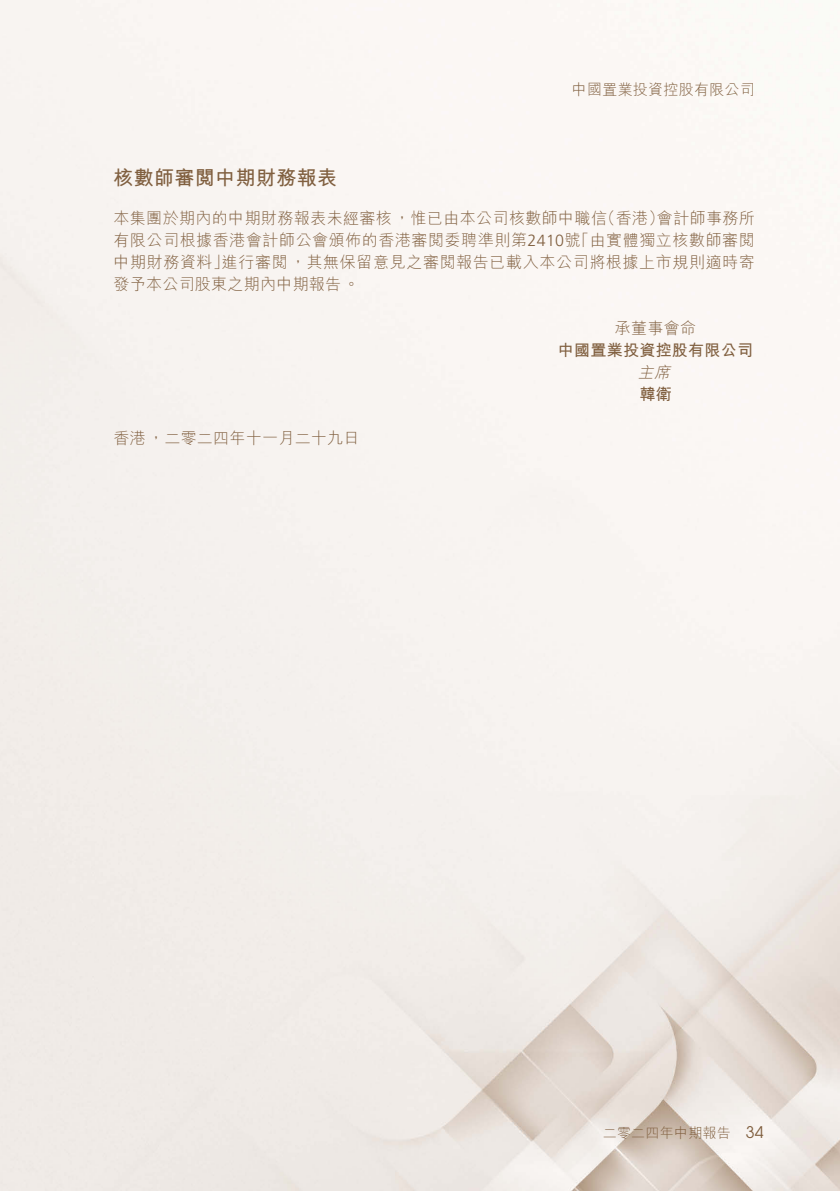
<style>
.page{position:relative;width:840px;height:1191px;background:#fff}
.page>*{position:absolute;margin:0;border:0;box-sizing:border-box;transform-origin:0 0}
.t1{font:700 20px "M Hei HK";letter-spacing:.015em;color:#805f3f}
.t2{font:300 16px "M Hei HK";letter-spacing:.035em;color:#805f3f}
.t3{font:300 16px/22px "M Hei HK";letter-spacing:.015em;color:#805f3f}
.t4{font:700 16px "M Hei HK";letter-spacing:.015em;color:#805f3f}
.t5{font:16px "ITC Avant Garde Pro";color:#805f3f}
.t6{font:italic 300 16px "M Hei HK";color:#805f3f}
.t7{font:300 15px "M Hei HK";letter-spacing:.015em;color:#805f3f}
.t8{font:300 14px "M Hei HK";letter-spacing:.015em;color:#805f3f}
.s1{font-family:"Frutiger LT Pro"}
</style>
<div class="page">
<p class="t1" style="left:113px;top:163px;width:225px">核數師審閱中期財務報表</p>
<p class="t7" style="left:571px;top:79px;width:184px">中國置業投資控股有限公司</p>
<p class="t2" style="left:113px;top:207px;width:495px">本集團於期內的中期財務報表未經審核，惟已由本公司核數師中職信</p>
<p class="t2" style="left:113px;top:229px;width:642px">有限公司根據香港會計師公會頒佈的香港審閱委聘準則第<span class="s1">2410</span> 「號由實體獨立核數師審閱</p>
<p class="t2" style="left:222px;top:251px;width:534px">進行審閱，其無保留意見之審閱報告已載入本公司將根據上市規則適時寄</p>
<p class="t2" style="left:656px;top:207px;width:99px">會計師事務所</p>
<p class="t2" style="left:599px;top:207px;width:67px">（香港）</p>
<p class="t3" style="left:113px;top:251px;width:247px">中期財務資料」<br>發予本公司股東之期內中期報告。</p>
<p class="t3" style="left:113px;top:427px;width:247px">香港，二零二四年十一月二十九日</p>
<p class="t2" style="left:614px;top:317px;width:83px">承董事會命</p>
<p class="t4" style="left:557px;top:339px;width:196px">中國置業投資控股有限公司</p>
<p class="t6" style="left:637px;top:361px;width:39px">主席</p>
<p class="t4" style="left:639px;top:383px;width:34px">韓衛</p>
<p class="t8" style="left:602px;top:1123px;width:129px">二零二四年中期報告</p>
<p class="t5" style="left:745px;top:1122px;width:19px">34</p>
</div>
